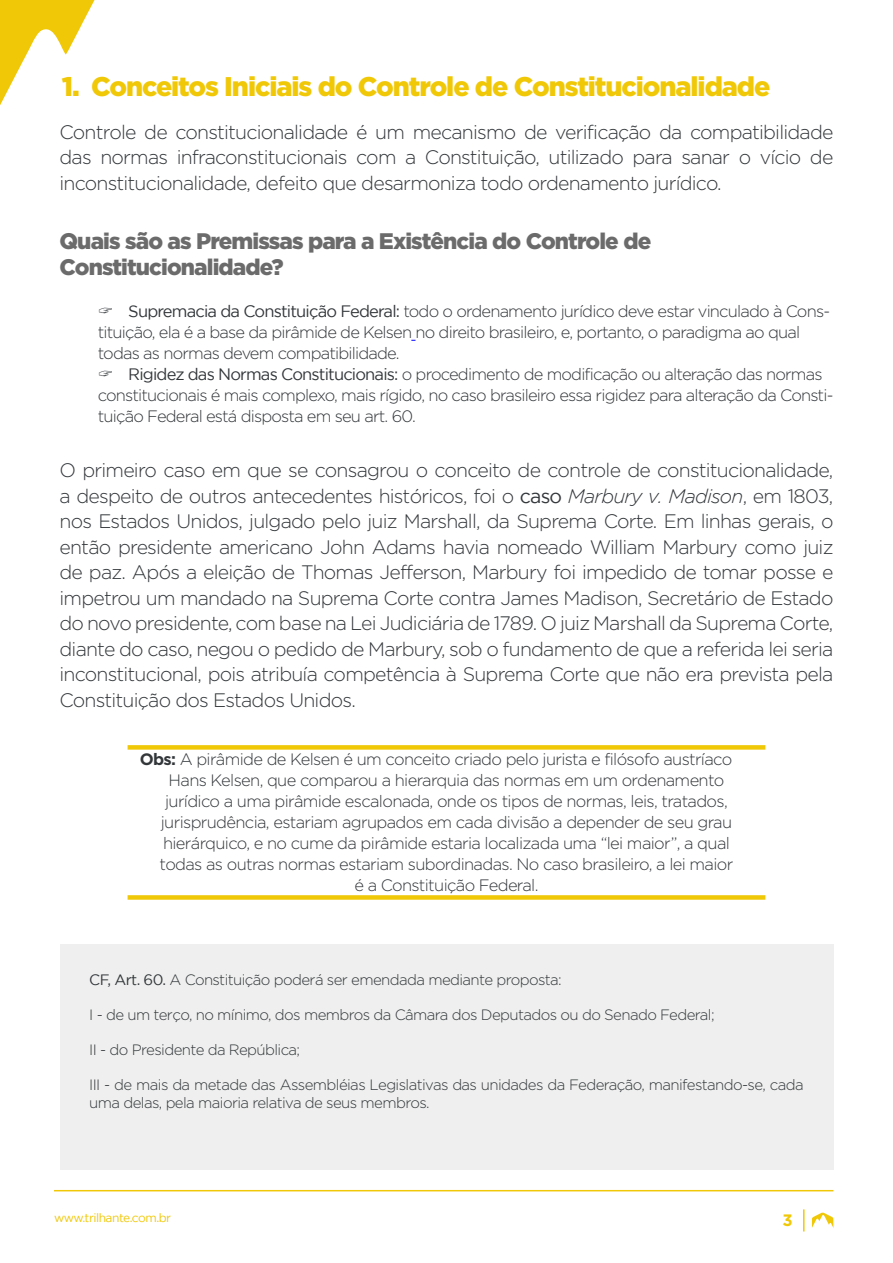
<style>
.page{position:relative;width:893px;height:1263px;background:#fff}
.page>*{position:absolute;margin:0;border:0;box-sizing:border-box;transform-origin:0 0}
.t1{font:900 27px "Gotham";letter-spacing:-.04em;color:#f0c807}
.Título_3{font:900 22.5px/25.5px "Gotham";letter-spacing:-.04em;color:#6b6b6b}
.Parágrafo_Texto{font:300 19.5px/25.5px "Gotham";letter-spacing:-.04em;color:#33373a;text-align:justify}
.Importante{font:300 16.5px/21px "Gotham";letter-spacing:-.05em;color:#33373a}
.t2{font:700 16.5px "Gotham";color:#f0c807}
.Citação_de_Lei_Artig{font:300 15px/18px "Gotham";letter-spacing:-.04em;color:#33373a}
.t3{font:12px "Gotham";letter-spacing:-.04em;color:#f0c807}
.s1{font-weight:400}
.s2{font-style:italic}
.s3{font-weight:700}
</style>
<div class="page">
<svg style="left:0;top:0;width:95px;height:106px"></svg>
<svg style="left:803px;top:1209px;width:1px;height:22px"></svg>
<svg style="left:811px;top:1212px;width:23px;height:16px"></svg>
<hr style="left:54px;top:1190px;width:779px;height:1px;background:#f0c807">
<div style="left:128px;top:745px;width:637px;height:5px;background:#f0c807"></div>
<div style="left:128px;top:895px;width:637px;height:5px;background:#f0c807"></div>
<div style="left:60px;top:944px;width:773px;height:225px;background:#eeefee"></div>
<p class="t1" style="left:62px;top:71px;width:710px">1. Conceitos Iniciais do Controle de Constitucionalidade</p>
<p class="Parágrafo_Texto" style="left:60px;top:119px;width:775px">Controle de constitucionalidade é um mecanismo de verificação da compatibilidade das normas infraconstitucionais com a Constituição, utilizado para sanar o vício de inconstitucionalidade, defeito que desarmoniza todo ordenamento jurídico.</p>
<p class="Título_3" style="left:60px;top:228px;width:593px">Quais são as Premissas para a Existência do Controle de<br>Constitucionalidade?</p>
<p class="Importante" style="left:98px;top:300px;width:734px;text-indent:30px"><span class="s1">Supremacia da Constituição Federal:</span> todo o ordenamento jurídico deve estar vinculado à Cons&shy;tituição, ela é a base da pirâmide de Kelsen no direito brasileiro, e, portanto, o paradigma ao qual todas as normas devem compatibilidade.</p>
<p class="Importante" style="left:98px;top:363px;width:737px;text-indent:30px"><span class="s1">Rigidez das Normas Constitucionais:</span> o procedimento de modificação ou alteração das normas constitucionais é mais complexo, mais rígido, no caso brasileiro essa rigidez para alteração da Consti&shy;tuição Federal está disposta em seu art. 60.</p>
<p class="Parágrafo_Texto" style="left:60px;top:457px;width:775px">O primeiro caso em que se consagrou o conceito de controle de constitucionalidade, a despeito de outros antecedentes históricos, foi o <span class="s1">caso</span> <span class="s2">Marbury v. Madison</span>, em 1803, nos Estados Unidos, julgado pelo juiz Marshall, da Suprema Corte. Em linhas gerais, o então presidente americano John Adams havia nomeado William Marbury como juiz de paz. Após a eleição de Thomas Jefferson, Marbury foi impedido de tomar posse e impetrou um mandado na Suprema Corte contra James Madison, Secretário de Estado do novo presidente, com base na Lei Judiciária de 1789. O juiz Marshall da Suprema Corte, diante do caso, negou o pedido de Marbury, sob o fundamento de que a referida lei seria inconstitucional, pois atribuía competência à Suprema Corte que não era prevista pela Constituição dos Estados Unidos.</p>
<p class="Importante" style="left:140px;top:749px;width:594px"><span class="s3">Obs:</span> A pirâmide de Kelsen é um conceito criado pelo jurista e filósofo austríaco</p>
<p class="Importante" style="left:169px;top:770px;width:557px">Hans Kelsen, que comparou a hierarquia das normas em um ordenamento</p>
<p class="Importante" style="left:165px;top:791px;width:564px">jurídico a uma pirâmide escalonada, onde os tipos de normas, leis, tratados,</p>
<p class="Importante" style="left:161px;top:812px;width:573px">jurisprudência, estariam agrupados em cada divisão a depender de seu grau</p>
<p class="Importante" style="left:163px;top:833px;width:568px">hierárquico, e no cume da pirâmide estaria localizada uma “lei maior”, a qual</p>
<p class="Importante" style="left:160px;top:854px;width:575px">todas as outras normas estariam subordinadas. No caso brasileiro, a lei maior</p>
<p class="Importante" style="left:354px;top:875px;width:186px">é a Constituição Federal.</p>
<p class="Citação_de_Lei_Artig" style="left:89px;top:971px;width:474px"><span class="s1">CF, Art. 60.</span> A Constituição poderá ser emendada mediante proposta:</p>
<p class="Citação_de_Lei_Artig" style="left:89px;top:1006px;width:627px">I - de um terço, no mínimo, dos membros da Câmara dos Deputados ou do Senado Federal;</p>
<p class="Citação_de_Lei_Artig" style="left:89px;top:1041px;width:212px">II - do Presidente da República;</p>
<p class="Citação_de_Lei_Artig" style="left:89px;top:1076px;width:716px">III - de mais da metade das Assembléias Legislativas das unidades da Federação, manifestando-se, cada uma delas, pela maioria relativa de seus membros.</p>
<p class="t3" style="left:54px;top:1211px;width:119px">www.trilhante.com.br</p>
<p class="t2" style="left:782px;top:1211px;width:12px">3</p>
</div>
